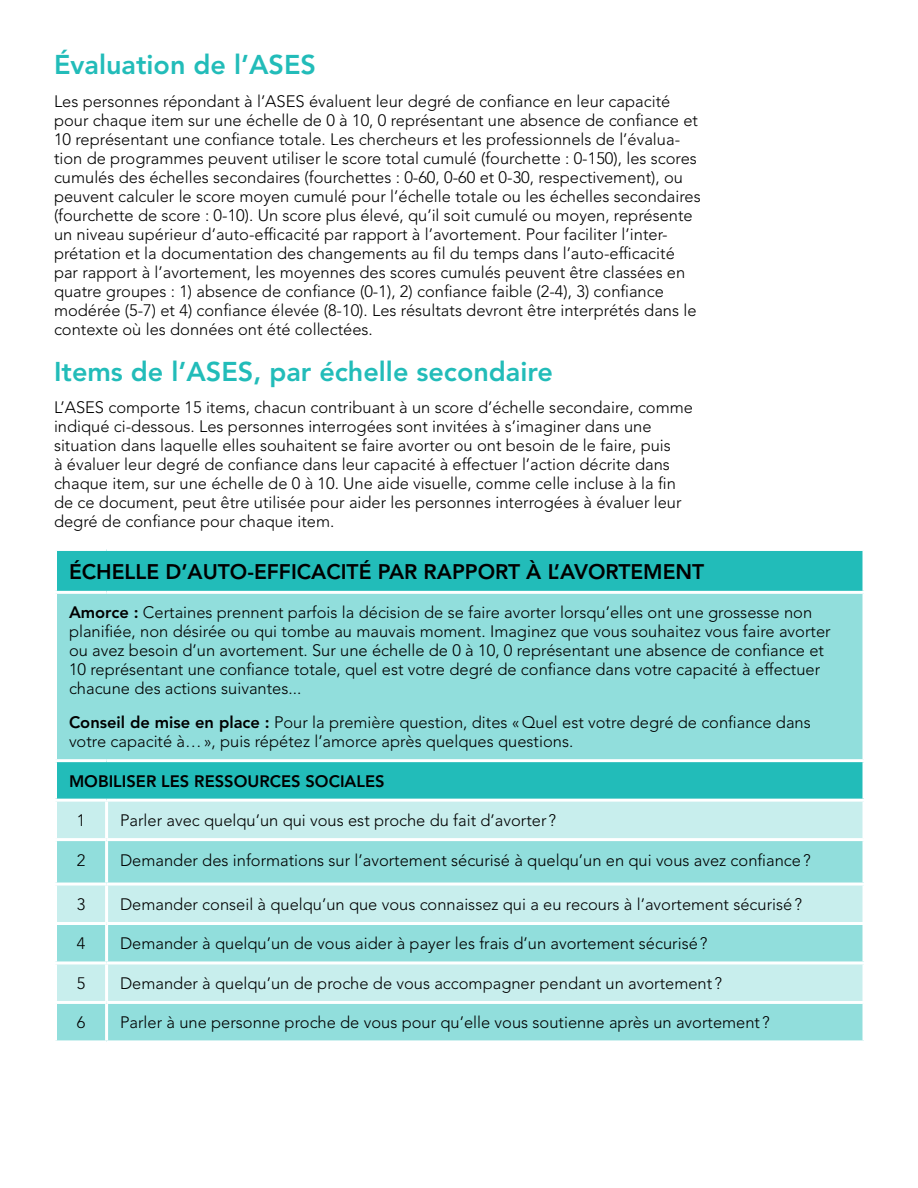
<style>
.page{position:relative;width:918px;height:1188px;background:#fff}
.page>*{position:absolute;margin:0;border:0;box-sizing:border-box;transform-origin:0 0}
.t1{font:800 27px "Avenir LT Std";color:#22bcb9}
.t2{font:800 21px "Avenir LT Std";color:#000}
.t3{font:300 16.5px/18.9px "Avenir LT Std";color:#000}
.t4{font:800 16.5px "Avenir LT Std";color:#000}
.s1{font-weight:800}
</style>
<div class="page">
<div style="left:57px;top:551px;width:805px;height:40px;background:#22bcb9"></div>
<svg style="left:57px;top:594px;width:805px;height:446px;background:#80d8d6"></svg>
<svg style="left:57px;top:802px;width:805px;height:199px;background:#b1e7e6"></svg>
<svg style="left:862px;top:551px;width:2px;height:40px"></svg>
<svg style="left:862px;top:594px;width:1px;height:165px"></svg>
<hr style="left:54px;top:759px;width:53px;height:3px;background:#fff">
<hr style="left:107px;top:759px;width:759px;height:3px;background:#fff">
<svg style="left:862px;top:762px;width:2px;height:37px"></svg>
<hr style="left:54px;top:799px;width:53px;height:3px;background:#fff">
<hr style="left:107px;top:799px;width:759px;height:3px;background:#fff">
<hr style="left:105px;top:802px;width:3px;height:36px;background:#fff">
<svg style="left:862px;top:802px;width:1px;height:36px"></svg>
<hr style="left:54px;top:838px;width:53px;height:3px;background:#fff">
<hr style="left:107px;top:838px;width:759px;height:3px;background:#fff">
<hr style="left:105px;top:841px;width:3px;height:42px;background:#fff">
<svg style="left:862px;top:841px;width:2px;height:42px"></svg>
<hr style="left:54px;top:883px;width:53px;height:3px;background:#fff">
<hr style="left:107px;top:883px;width:759px;height:3px;background:#fff">
<hr style="left:105px;top:886px;width:3px;height:36px;background:#fff">
<svg style="left:862px;top:886px;width:1px;height:36px"></svg>
<hr style="left:54px;top:922px;width:53px;height:3px;background:#fff">
<hr style="left:107px;top:922px;width:759px;height:3px;background:#fff">
<hr style="left:105px;top:925px;width:3px;height:36px;background:#fff">
<svg style="left:862px;top:925px;width:1px;height:36px"></svg>
<hr style="left:54px;top:961px;width:53px;height:3px;background:#fff">
<hr style="left:107px;top:961px;width:759px;height:3px;background:#fff">
<hr style="left:105px;top:964px;width:3px;height:37px;background:#fff">
<svg style="left:862px;top:964px;width:2px;height:37px"></svg>
<hr style="left:54px;top:1001px;width:53px;height:3px;background:#fff">
<hr style="left:107px;top:1001px;width:759px;height:3px;background:#fff">
<hr style="left:105px;top:1004px;width:3px;height:36px;background:#fff">
<svg style="left:862px;top:1004px;width:1px;height:36px"></svg>
<h1 class="t1" style="left:54px;top:49px;width:264px">Évaluation de l’ASES</h1>
<p class="t3" style="left:54px;top:92px;width:648px">Les personnes répondant à l’ASES évaluent leur degré de confiance en leur capacité pour chaque item sur une échelle de 0 à 10, 0 représentant une absence de confiance et 10 représentant une confiance totale. Les chercheurs et les professionnels de l’évalua&shy;tion de programmes peuvent utiliser le score total cumulé (fourchette : 0-150), les scores cumulés des échelles secondaires (fourchettes : 0-60, 0-60 et 0-30, respectivement), ou peuvent calculer le score moyen cumulé pour l’échelle totale ou les échelles secondaires (fourchette de score : 0-10). Un score plus élevé, qu’il soit cumulé ou moyen, représente un niveau supérieur d’auto-efficacité par rapport à l’avortement. Pour faciliter l’inter&shy;prétation et la documentation des changements au fil du temps dans l’auto-efficacité par rapport à l’avortement, les moyennes des scores cumulés peuvent être classées en quatre groupes : 1) absence de confiance (0-1), 2) confiance faible (2-4), 3) confiance modérée (5-7) et 4) confiance élevée (8-10). Les résultats devront être interprétés dans le contexte où les données ont été collectées.</p>
<h1 class="t1" style="left:54px;top:355px;width:501px">Items de l’ASES, par échelle secondaire</h1>
<p class="t3" style="left:54px;top:398px;width:641px">L’ASES comporte 15 items, chacun contribuant à un score d’échelle secondaire, comme indiqué ci-dessous. Les personnes interrogées sont invitées à s’imaginer dans une situation dans laquelle elles souhaitent se faire avorter ou ont besoin de le faire, puis<br>à évaluer leur degré de confiance dans leur capacité à effectuer l’action décrite dans chaque item, sur une échelle de 0 à 10. Une aide visuelle, comme celle incluse à la fin de ce document, peut être utilisée pour aider les personnes interrogées à évaluer leur degré de confiance pour chaque item.</p>
<p class="t2" style="left:69px;top:559px;width:637px">ÉCHELLE D’AUTO-EFFICACITÉ PAR RAPPORT À L’AVORTEMENT</p>
<p class="t3" style="left:69px;top:603px;width:763px"><span class="s1">Amorce :</span> Certaines prennent parfois la décision de se faire avorter lorsqu’elles ont une grossesse non planifiée, non désirée ou qui tombe au mauvais moment. Imaginez que vous souhaitez vous faire avorter ou avez besoin d’un avortement. Sur une échelle de 0 à 10, 0 représentant une absence de confiance et 10 représentant une confiance totale, quel est votre degré de confiance dans votre capacité à effectuer chacune des actions suivantes...</p>
<p class="t3" style="left:69px;top:713px;width:743px"><span class="s1">Conseil de mise en place :</span> Pour la première question, dites «Quel est votre degré de confiance dans votre capacité à…», puis répétez l’amorce après quelques questions.</p>
<p class="t4" style="left:69px;top:771px;width:317px">MOBILISER LES RESSOURCES SOCIALES</p>
<p class="t3" style="left:77px;top:811px;width:10px">1</p>
<p class="t3" style="left:120px;top:811px;width:438px">Parler avec quelqu’un qui vous est proche du fait d’avorter ?</p>
<p class="t3" style="left:77px;top:850px;width:10px">2</p>
<p class="t3" style="left:120px;top:850px;width:692px">Demander des informations sur l’avortement sécurisé à quelqu’un en qui vous avez confiance?</p>
<p class="t3" style="left:77px;top:895px;width:10px">3</p>
<p class="t3" style="left:120px;top:895px;width:684px">Demander conseil à quelqu’un que vous connaissez qui a eu recours à l’avortement sécurisé?</p>
<p class="t3" style="left:77px;top:934px;width:10px">4</p>
<p class="t3" style="left:120px;top:934px;width:589px">Demander à quelqu’un de vous aider à payer les frais d’un avortement sécurisé?</p>
<p class="t3" style="left:77px;top:974px;width:10px">5</p>
<p class="t3" style="left:120px;top:974px;width:603px">Demander à quelqu’un de proche de vous accompagner pendant un avortement ?</p>
<p class="t3" style="left:77px;top:1013px;width:10px">6</p>
<p class="t3" style="left:120px;top:1013px;width:651px">Parler à une personne proche de vous pour qu’elle vous soutienne après un avortement ?</p>
</div>
